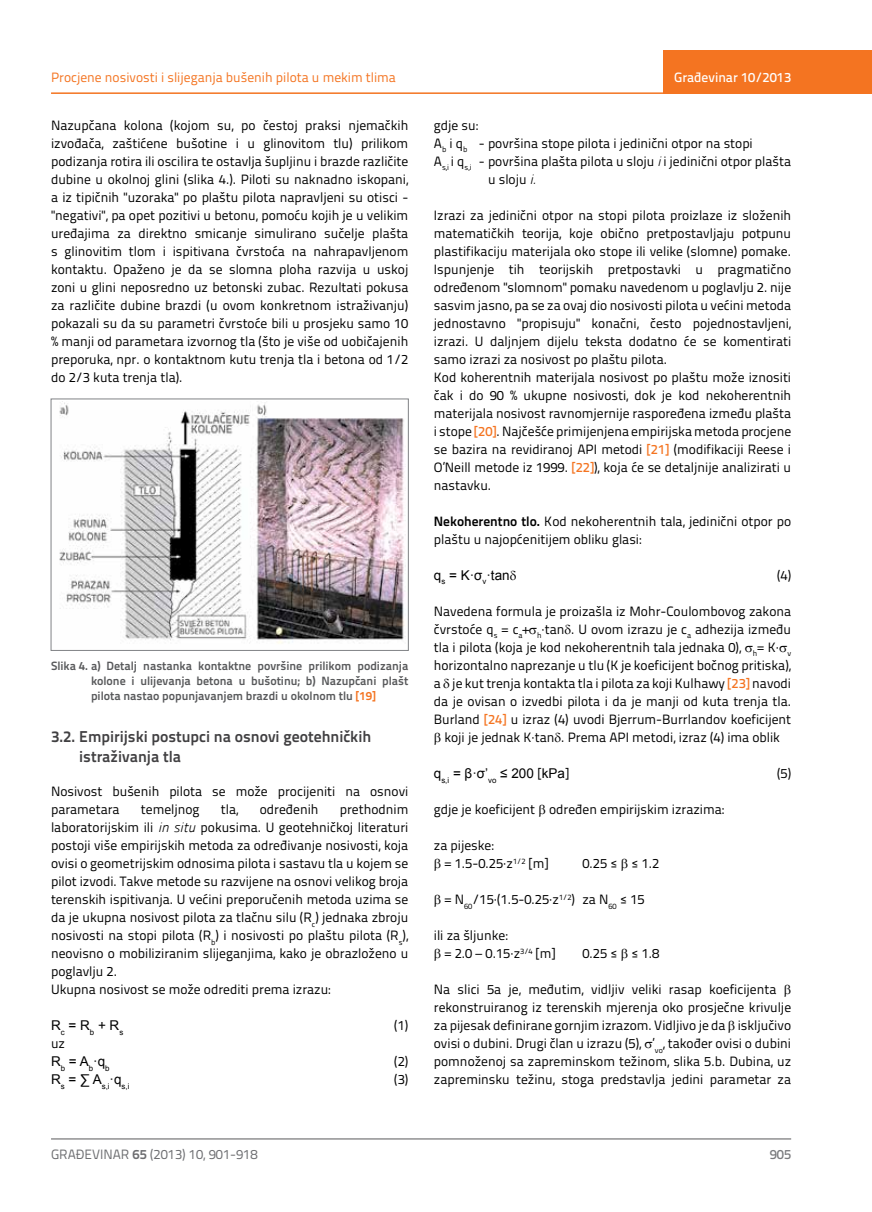
<style>
.page{position:relative;width:872px;height:1212px;background:#fff}
.page>*{position:absolute;margin:0;border:0;box-sizing:border-box;transform-origin:0 0}
.t1{font:700 15.75px/19.5px "Titillium Text 22 L";color:#414042}
.t2{font:13.5px/18px "Titillium Text 22 L";color:#000}
.t3{font:13.5px "Titillium Text 22 L";color:#f47421}
.t4{font:13.5px "Arial";color:#000}
.t5{font:13.5px "Titillium Text 22 L";color:#6d6e71}
.t6{font:500 13.5px "Titillium Text 22 L";color:#fff}
.t7{font:500 13.5px "Titillium Text 22 L";color:#797a7d}
.t8{font:700 12px/15px "Titillium Text 22 L";color:#58595b;text-align:justify}
.t9{font:7.8px "Arial";color:#000}
.s1{color:#f47421}
.s2{font-family:"Panefresco 250 wt";font-style:italic}
.s3{font-weight:500;color:#f47421}
.s4{font-weight:700}
.s5{font-family:"Titillium Text 22 L"}
</style>
<div class="page">
<hr style="left:51px;top:92px;width:821px;height:2px;background:#f47421">
<div style="left:663px;top:50px;width:209px;height:44px;background:#f47421"></div>
<hr style="left:51px;top:1139px;width:740px;height:1px;background:#58595b">
<img style="left:59px;top:401px;width:347px;height:243px">
<div style="left:51px;top:399px;width:357px;height:252px;border:1px solid #808285"></div>
<p class="t3" style="left:51px;top:68px;width:346px">Procjene nosivosti i slijeganja bušenih pilota u mekim tlima</p>
<p class="t2" style="left:51px;top:115px;width:359px;text-align:justify">Nazupčana kolona (kojom su, po čestoj praksi njemačkih izvođača, zaštićene bušotine i u glinovitom tlu) prilikom podizanja rotira ili oscilira te ostavlja šupljinu i brazde različite dubine u okolnoj glini (slika 4.). Piloti su naknadno iskopani, a iz tipičnih "uzoraka" po plaštu pilota napravljeni su otisci - "negativi", pa opet pozitivi u betonu, pomoću kojih je u velikim uređajima za direktno smicanje simulirano sučelje plašta s glinovitim tlom i ispitivana čvrstoća na nahrapavljenom kontaktu. Opaženo je da se slomna ploha razvija u uskoj zoni u glini neposredno uz betonski zubac. Rezultati pokusa za različite dubine brazdi (u ovom konkretnom istraživanju) pokazali su da su parametri čvrstoće bili u prosjeku samo 10 % manji od parametara izvornog tla (što je više od uobičajenih preporuka, npr. o kontaktnom kutu trenja tla i betona od 1/2 do 2/3 kuta trenja tla).</p>
<p class="t8" style="left:91px;top:657px;width:319px;text-indent:-40px">Slika 4. a) Detalj nastanka kontaktne površine prilikom podizanja kolone i ulijevanja betona u bušotinu; b) Nazupčani plašt pilota nastao popunjavanjem brazdi u okolnom tlu <span class="s1">[19]</span></p>
<p class="t1" style="left:79px;top:726px;width:293px;text-indent:-28px">3.2. Empirijski postupci na osnovi geotehničkih istraživanja tla</p>
<p class="t2" style="left:51px;top:782px;width:359px">Nosivost bušenih pilota se može procijeniti na osnovi parametara</p>
<p class="t2" style="left:51px;top:800px;width:359px;text-indent:289px">prethodnim laboratorijskim ili <span class="s2">in situ</span> pokusima. U geotehničkoj literaturi postoji više empirijskih metoda za određivanje nosivosti, koja ovisi o geometrijskim odnosima pilota i sastavu tla u kojem se pilot izvodi. Takve metode su razvijene na osnovi velikog broja terenskih ispitivanja. U većini preporučenih metoda uzima se da je ukupna nosivost pilota za tlačnu silu (R<sub>c</sub>) jednaka zbroju nosivosti na stopi pilota (R<sub>b</sub>) i nosivosti po plaštu pilota (R<sub>s</sub>), neovisno o mobiliziranim slijeganjima, kako je obrazloženo u poglavlju 2.<br>Ukupna nosivost se može odrediti prema izrazu:</p>
<p class="t4" style="left:51px;top:1016px;width:74px">R<sub>c</sub> = R<sub>b</sub> + R<sub>s</sub></p>
<p class="t2" style="left:394px;top:1016px;width:16px">(1)</p>
<p class="t2" style="left:51px;top:1034px;width:16px">uz</p>
<p class="t4" style="left:51px;top:1052px;width:60px">R<sub>b</sub> = A<sub>b</sub>·q<sub>b</sub></p>
<p class="t2" style="left:394px;top:1052px;width:16px">(2)</p>
<p class="t9" style="left:51px;top:1081px;width:80px"><sup>R</sup>s <sup>=</sup> <sup>∑</sup> <sup>A</sup>s,i<sup>·q</sup>s,i</p>
<p class="t2" style="left:394px;top:1070px;width:16px">(3)</p>
<p class="t2" style="left:141px;top:800px;width:60px">temeljnog</p>
<p class="t2" style="left:221px;top:800px;width:19px">tla,</p>
<p class="t2" style="left:260px;top:800px;width:60px">određenih</p>
<p class="t6" style="left:674px;top:67px;width:118px">Građevinar 10/2013</p>
<p class="t2" style="left:434px;top:115px;width:46px">gdje su:</p>
<p class="t2" style="left:434px;top:133px;width:320px">A<sub>b</sub> i q<sub>b</sub> - površina stope pilota i jedinični otpor na stopi</p>
<p class="t2" style="left:434px;top:151px;width:359px">A<sub>s,i</sub> i q<sub>s,i</sub> - površina plašta pilota u sloju <span class="s2">i</span> i jedinični otpor plašta</p>
<p class="t2" style="left:488px;top:169px;width:50px">u sloju <span class="s2">i.</span></p>
<p class="t2" style="left:434px;top:205px;width:359px">Izrazi za jedinični otpor na stopi pilota proizlaze iz složenih matematičkih teorija, koje obično pretpostavljaju potpunu plastifikaciju materijala oko stope ili velike (slomne) pomake.<br>Ispunjenje tih teorijskih pretpostavki u pragmatično određenom "slomnom" pomaku navedenom u poglavlju 2. nije sasvim jasno, pa se za ovaj dio nosivosti pilota u većini metoda jednostavno "propisuju" konačni, često pojednostavljeni, izrazi. U daljnjem dijelu teksta dodatno će se komentirati samo izrazi za nosivost po plaštu pilota.<br>Kod koherentnih materijala nosivost po plaštu može iznositi čak i do 90 % ukupne nosivosti, dok je kod nekoherentnih materijala nosivost ravnomjernije raspoređena između plašta i stope <span class="s3">[20]</span>. Najčešće primijenjena empirijska metoda procjene se bazira na revidiranoj API metodi <span class="s3">[21]</span> (modifikaciji Reese i O’Neill metode iz 1999. <span class="s3">[22]</span>), koja će se detaljnije analizirati u nastavku.</p>
<p class="t2" style="left:434px;top:511px;width:359px"><span class="s4">Nekoherentno tlo.</span> Kod nekoherentnih tala, jedinični otpor po plaštu u najopćenitijem obliku glasi:</p>
<p class="t4" style="left:434px;top:566px;width:77px">q<sub>s</sub> = K·σ<sub>v</sub>·tan</p>
<p class="t2" style="left:777px;top:565px;width:16px">(4)</p>
<p class="t2" style="left:434px;top:601px;width:359px;text-align:center">Navedena formula je proizašla iz Mohr-Coulombovog zakona čvrstoće q<sub>s</sub> = c<sub>a</sub>+▲<sub>h</sub>·tan . U ovom izrazu je c<sub>a</sub> adhezija između tla i pilota (koja je kod nekoherentnih tala jednaka 0), ▲<sub>h</sub>= K·▲<sub>v </sub>horizontalno naprezanje u tlu (K je koeficijent bočnog pritiska), a je kut trenja kontakta tla i pilota za koji Kulhawy <span class="s3">[23]</span> navodi da je ovisan o izvedbi pilota i da je manji od kuta trenja tla.<br>Burland <span class="s3">[24]</span> u izraz (4) uvodi Bjerrum-Burrlandov koeficijent koji je jednak K·tan . Prema API metodi, izraz (4) ima oblik</p>
<p class="t4" style="left:434px;top:764px;width:137px">q<sub>s,i</sub> = β·σ’<sub>vo</sub> ≤ 200 <span class="s5">[</span>kPa<span class="s5">]</span></p>
<p class="t2" style="left:777px;top:764px;width:16px">(5)</p>
<p class="t2" style="left:434px;top:800px;width:292px">gdje je koeficijent određen empirijskim izrazima:</p>
<p class="t2" style="left:444px;top:836px;width:105px;text-indent:-11px">za pijeske:<br>= 1.5-0.25·z<sup>1/2</sup> [m]</p>
<p class="t2" style="left:582px;top:854px;width:78px">0.25 ≤ ≤ 1.2</p>
<p class="t2" style="left:444px;top:890px;width:202px">= N<sub>60</sub>/15·(1.5-0.25·z<sup>1/2</sup>) za N<sub>60</sub> ≤ 15</p>
<p class="t2" style="left:444px;top:926px;width:113px;text-indent:-11px">ili za šljunke:<br>= 2.0 – 0.15·z<sup>3/4</sup> [m]</p>
<p class="t2" style="left:582px;top:944px;width:78px">0.25 ≤ ≤ 1.8</p>
<p class="t2" style="left:434px;top:980px;width:359px">Na slici 5a je, međutim, vidljiv veliki rasap koeficijenta rekonstruiranog iz terenskih mjerenja oko prosječne krivulje za pijesak definirane gornjim izrazom. Vidljivo je da isključivo ovisi o dubini. Drugi član u izrazu (5), ’<sub>vo</sub>, također ovisi o dubini pomnoženoj sa zapreminskom težinom, slika 5.b. Dubina, uz zapreminsku težinu, stoga predstavlja jedini parametar za</p>
<p class="t5" style="left:51px;top:1144px;width:208px">GRAĐEVINAR <span class="s4">65</span> (2013) 10, 901-918</p>
<p class="t7" style="left:769px;top:1144px;width:23px">905</p>
</div>
